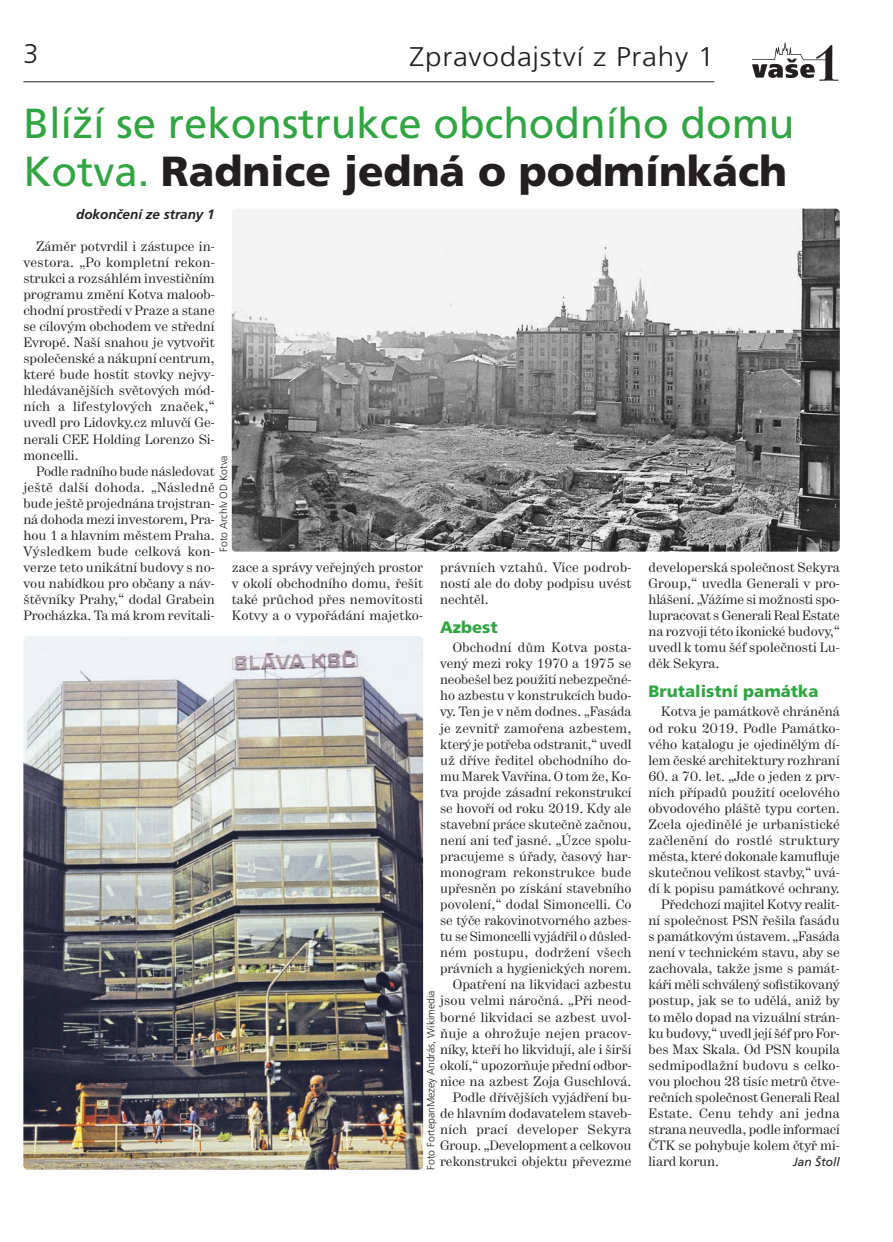
<style>
.page{position:relative;width:893px;height:1242px;background:#fff}
.page>*{position:absolute;margin:0;border:0;box-sizing:border-box;transform-origin:0 0}
.t1{font:42px/48px "Frutiger CE";color:#32a543}
.t2{font:300 27px "Frutiger CE";letter-spacing:.025em;color:#231f20;scale:1.1 1}
.t3{font:300 27px "Frutiger CE";letter-spacing:.025em;color:#231f20}
.t4{font:900 16.5px "Frutiger CE";color:#32a543}
.t5{font:13.5px/16px "Hercules";color:#231f20;text-align:justify}
.t6{font:13.5px "Hercules";letter-spacing:.02em;color:#231f20}
.t7{font:italic 700 13.5px "Frutiger CE";color:#231f20}
.t8{font:italic 12px "Frutiger CE";color:#231f20}
.t9{font:300 10.5px "Frutiger CE";color:#231f20}
.s1{font-weight:900;color:#231f20}
.s2{font-family:"Adobe Devanagari";font-weight:700;font-style:italic}
</style>
<div class="page">
<svg style="left:752px;top:43px;width:86px;height:38px"></svg>
<hr style="left:23px;top:81px;width:691px;height:1px;background:#231f20">
<img style="left:232px;top:209px;width:608px;height:342px;border-radius:4px">
<img style="left:23px;top:636px;width:400px;height:533px;border-radius:4px">
<h2 class="t3" style="left:23px;top:42px;width:17px">3</h2>
<h2 class="t2" style="left:410px;top:45px;width:279px">Zpravodajství z Prahy 1</h2>
<h1 class="t1" style="left:23px;top:102px;width:773px">Blíží se rekonstrukce obchodního domu<br>Kotva. <span class="s1">Radnice jedná o podmínkách</span></h1>
<p class="t7" style="left:76px;top:209px;width:140px">dokončení ze strany 1</p>
<p class="t5" style="left:23px;top:239px;width:193px;text-indent:13px">Záměr potvrdil i zástupce in&shy;vestora. „Po kompletní rekon&shy;strukci a rozsáhlém investičním programu změní Kotva maloob&shy;chodní prostředí v Praze a stane se cílovým obchodem ve střední Evropě. Naší snahou je vytvořit společenské a nákupní centrum, které bude hostit stovky nejvy&shy;hledávanějších světových mód&shy;ních a lifestylových značek,“ uvedl pro Lidovky.cz mluvčí Ge&shy;nerali CEE Holding Lorenzo Si&shy;moncelli.</p>
<p class="t5" style="left:23px;top:464px;width:193px;text-indent:13px">Podle radního bude následovat ještě další dohoda. „Následně bude ještě projednána trojstran - ná dohoda mezi investorem, Pra&shy;hou 1 a hlavním městem Praha.<br>Výsledkem bude celková kon&shy;verze teto unikátní budovy s no&shy;vou nabídkou pro občany a náv&shy;štěvníky Prahy,“ dodal Grabein Procházka. Ta má krom revitali-</p>
<p class="t9" style="left:219px;top:552px;width:98px;rotate:-90deg">Foto Archi<span class="s2">́</span>v OD Kotva</p>
<p class="t5" style="left:232px;top:560px;width:193px">zace a správy veřejných prostor v okolí obchodního do mu, řešit také průchod přes nemovitosti Kotvy a o vypořádání majetko-</p>
<p class="t5" style="left:440px;top:560px;width:193px">právních vztahů. Více podrob&shy;ností ale do doby podpisu uvést nechtěl.</p>
<p class="t4" style="left:440px;top:620px;width:59px">Azbest</p>
<p class="t5" style="left:440px;top:640px;width:193px;text-align:right">Obchodní dům Kotva posta&shy;vený mezi roky 1970 a 1975 se neobešel bez použití nebezpeč né - ho azbestu v konstrukcích budo - vy. Ten je v něm dodnes. „Fa sá da je zevnitř zamořena azbes tem, který je potřeba odstranit,“ uvedl už dříve ředitel obchodního do - mu Marek Vavřina. O tom že, Ko&shy;tva projde zásadní rekonstrukcí se hovoří od roku 2019. Kdy ale stavební práce skutečně začnou, není ani teď jasné. „Úzce spolu&shy;pracujeme s úřady, časový har&shy;monogram rekonstrukce bu de upřesněn po získání stavebního povolení,“ dodal Simoncelli. Co se týče rakovinotvorného az bes - tu se Simoncelli vyjádřil o důsled&shy;ném postupu, dodržení všech právních a hygienických norem.<br>Opatření na likvidaci azbestu jsou velmi náročná. „Při neod&shy;borné likvidaci se azbest uvol&shy;ňuje a ohrožuje nejen pracov&shy;níky, kteří ho likvidují, ale i širší okolí,“ upozorňuje přední odbor&shy;nice na azbest Zoja Guschlová.<br>Podle dřívějších vyjádření bu - de hlavním dodavatelem staveb&shy;ních prací developer Sekyra<br>Group. „Development a celkovou rekonstrukci objektu převezme</p>
<p class="t9" style="left:426px;top:1169px;width:181px;rotate:-90deg">Foto FortepanMezey András, Wikimedia</p>
<p class="t5" style="left:648px;top:560px;width:193px">developerská společnost Sekyra Group,“ uvedla Generali v pro&shy;hlášení. „Vážíme si možnosti spo&shy;lupracovat s Generali Real Estate na rozvoji této ikonické budovy,“ uvedl k tomu šéf společnosti Lu&shy;děk Sekyra.</p>
<p class="t4" style="left:648px;top:684px;width:171px">Brutalistní památka</p>
<p class="t5" style="left:648px;top:705px;width:193px;text-indent:13px">Kotva je památkově chráněná od roku 2019. Podle Památko&shy;vého katalogu je ojedinělým dí&shy;lem české architektury rozhraní</p>
<p class="t5" style="left:648px;top:769px;width:193px">60. a 70. let. „Jde o jeden z prv-</p>
<p class="t5" style="left:648px;top:785px;width:193px">ních případů použití ocelového</p>
<p class="t5" style="left:648px;top:801px;width:193px">obvodového pláště typu corten.</p>
<p class="t5" style="left:648px;top:817px;width:193px">Zcela ojedinělé je urbanistické</p>
<p class="t6" style="left:648px;top:835px;width:193px">začlenění do rostlé struktury</p>
<p class="t5" style="left:648px;top:849px;width:193px">města, které dokonale kamufluje</p>
<p class="t5" style="left:648px;top:865px;width:193px">skutečnou velikost stavby,“ uvá -</p>
<p class="t5" style="left:648px;top:881px;width:193px">dí k popisu památkové ochrany.</p>
<p class="t5" style="left:661px;top:897px;width:180px">Předchozí majitel Kotvy realit -</p>
<p class="t5" style="left:648px;top:913px;width:193px">ní společnost PSN řešila fasádu</p>
<p class="t5" style="left:648px;top:929px;width:193px">s památkovým ústavem. „Fasáda</p>
<p class="t5" style="left:648px;top:945px;width:193px">není v technickém sta vu, aby se</p>
<p class="t5" style="left:648px;top:961px;width:193px">zachovala, takže jsme s památ-</p>
<p class="t5" style="left:648px;top:977px;width:193px">káři měli schválený sofistikovaný</p>
<p class="t5" style="left:648px;top:993px;width:193px">postup, jak se to udě lá, aniž by</p>
<p class="t5" style="left:648px;top:1010px;width:193px">to mělo dopad na vizuální strán -</p>
<p class="t5" style="left:648px;top:1026px;width:193px">ku budovy,“ uvedl její šéf pro For-</p>
<p class="t5" style="left:648px;top:1042px;width:193px">bes Max Skala. Od PSN koupila</p>
<p class="t5" style="left:648px;top:1058px;width:193px">sedmipodlažní budovu s celko-</p>
<p class="t5" style="left:648px;top:1074px;width:193px">vou plochou 28 tisíc metrů čtve-</p>
<p class="t5" style="left:648px;top:1090px;width:193px">rečních společnost Generali Real</p>
<p class="t6" style="left:648px;top:1108px;width:193px">Estate. Cenu tehdy ani jedna</p>
<p class="t5" style="left:648px;top:1122px;width:193px">strana neuvedla, podle informací</p>
<p class="t5" style="left:648px;top:1138px;width:193px">ČTK se pohybuje kolem čtyř mi-</p>
<p class="t5" style="left:648px;top:1154px;width:72px">liard korun.</p>
<p class="t8" style="left:793px;top:1156px;width:48px">Jan Štoll</p>
</div>
